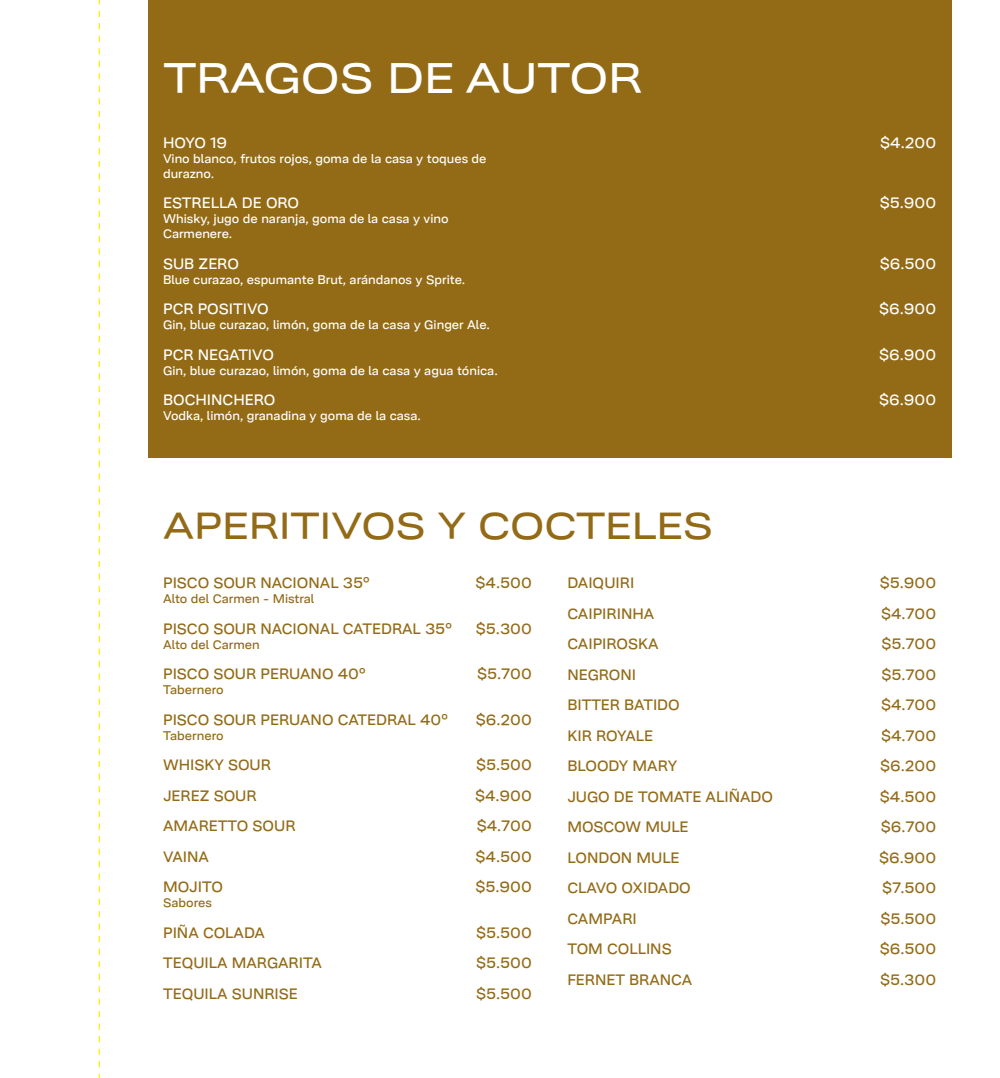
<style>
.page{position:relative;width:1000px;height:1078px;background:#fff}
.page>*{position:absolute;margin:0;border:0;box-sizing:border-box;transform-origin:0 0}
.t1{font:500 expanded 42.5px "Ordina";color:#fff}
.t2{font:500 expanded 37.5px "Ordina";color:#936b17}
.t3{font:500 15px/30.5px "Ordina";color:#936b17}
.t4{font:500 15px "Ordina";color:#fff}
.t5{font:500 12.5px/15px "Ordina";color:#fff}
.t6{font:500 12.5px "Ordina";color:#936b17}
</style>
<div class="page">
<div style="left:148px;top:0;width:803px;height:458px;background:#936b17"></div>
<svg style="left:99px;top:0;width:1px;height:1077px"></svg>
<h1 class="t1" style="left:164px;top:46px;width:480px">TRAGOS DE AUTOR</h1>
<p class="t4" style="left:163px;top:131px;width:66px">HOYO 19</p>
<p class="t5" style="left:163px;top:150px;width:325px">Vino blanco, frutos rojos, goma de la casa y toques de durazno.</p>
<p class="t4" style="left:163px;top:192px;width:137px">ESTRELLA DE ORO</p>
<p class="t5" style="left:163px;top:210px;width:287px">Whisky, jugo de naranja, goma de la casa y vino<br>Carmenere.</p>
<p class="t4" style="left:163px;top:252px;width:77px">SUB ZERO</p>
<p class="t5" style="left:163px;top:271px;width:303px">Blue curazao, espumante Brut, arándanos y Sprite.</p>
<p class="t4" style="left:163px;top:298px;width:107px">PCR POSITIVO</p>
<p class="t5" style="left:163px;top:316px;width:328px">Gin, blue curazao, limón, goma de la casa y Ginger Ale.</p>
<p class="t4" style="left:163px;top:343px;width:112px">PCR NEGATIVO</p>
<p class="t5" style="left:163px;top:362px;width:336px">Gin, blue curazao, limón, goma de la casa y agua tónica.</p>
<p class="t4" style="left:163px;top:389px;width:114px">BOCHINCHERO</p>
<p class="t5" style="left:163px;top:407px;width:259px">Vodka, limón, granadina y goma de la casa.</p>
<p class="t4" style="left:880px;top:131px;width:57px">$4.200</p>
<p class="t4" style="left:879px;top:192px;width:58px">$5.900</p>
<p class="t4" style="left:879px;top:252px;width:58px">$6.500</p>
<p class="t4" style="left:878px;top:298px;width:59px">$6.900</p>
<p class="t4" style="left:878px;top:343px;width:59px">$6.900</p>
<p class="t4" style="left:878px;top:389px;width:59px">$6.900</p>
<h2 class="t2" style="left:163px;top:497px;width:551px">APERITIVOS Y COCTELES</h2>
<p class="t3" style="left:163px;top:566px;width:208px">PISCO SOUR NACIONAL 35º</p>
<p class="t6" style="left:163px;top:589px;width:153px">Alto del Carmen - Mistral</p>
<p class="t3" style="left:163px;top:611px;width:290px">PISCO SOUR NACIONAL CATEDRAL 35º</p>
<p class="t6" style="left:163px;top:635px;width:98px">Alto del Carmen</p>
<p class="t3" style="left:163px;top:657px;width:204px">PISCO SOUR PERUANO 40º</p>
<p class="t6" style="left:163px;top:680px;width:62px">Tabernero</p>
<p class="t3" style="left:163px;top:702px;width:286px">PISCO SOUR PERUANO CATEDRAL 40º</p>
<p class="t6" style="left:163px;top:726px;width:62px">Tabernero</p>
<p class="t3" style="left:163px;top:748px;width:134px">WHISKY SOUR<br>JEREZ SOUR<br>AMARETTO SOUR<br>VAINA<br>MOJITO</p>
<p class="t6" style="left:163px;top:893px;width:50px">Sabores</p>
<p class="t3" style="left:163px;top:915px;width:160px">PIÑA COLADA<br>TEQUILA MARGARITA<br>TEQUILA SUNRISE</p>
<p class="t3" style="left:567px;top:566px;width:207px">DAIQUIRI<br>CAIPIRINHA<br>CAIPIROSKA<br>NEGRONI<br>BITTER BATIDO<br>KIR ROYALE<br>BLOODY MARY<br>JUGO DE TOMATE ALIÑADO<br>MOSCOW MULE<br>LONDON MULE<br>CLAVO OXIDADO<br>CAMPARI<br>TOM COLLINS<br>FERNET BRANCA</p>
<p class="t3" style="left:878px;top:566px;width:59px;text-align:justify">$5.900 $4.700 $5.700 $5.700 $4.700 $4.700 $6.200 $4.500 $6.700 $6.900 $7.500 $5.500 $6.500 $5.300</p>
<p class="t3" style="left:475px;top:566px;width:58px">$4.500</p>
<p class="t3" style="left:476px;top:611px;width:57px">$5.300</p>
<p class="t3" style="left:477px;top:657px;width:56px">$5.700</p>
<p class="t3" style="left:475px;top:702px;width:58px">$6.200</p>
<p class="t3" style="left:475px;top:748px;width:58px;text-align:justify">$5.500 $4.900 $4.700 $4.500 $5.900</p>
<p class="t3" style="left:476px;top:915px;width:57px;text-align:justify">$5.500 $5.500 $5.500</p>
</div>
